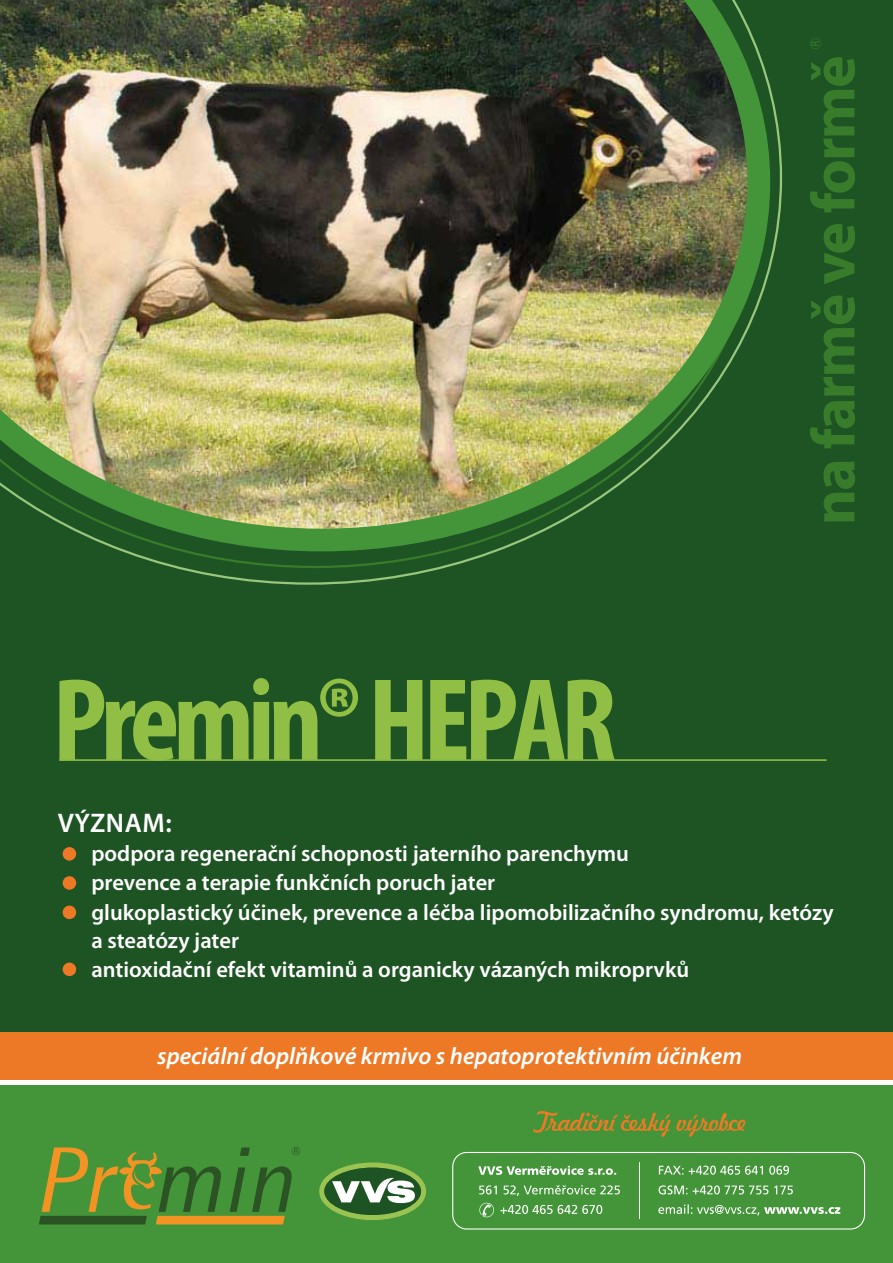
<style>
.page{position:relative;width:893px;height:1263px;background:#fff}
.page>*{position:absolute;margin:0;border:0;box-sizing:border-box;transform-origin:0 0}
.t1{font:700 condensed 118.5px "Myriad Pro";letter-spacing:-.05em;color:#91bf45}
.t2{font:600 27px "Myriad Pro";letter-spacing:.02em;color:#fff}
.t3{font:italic 600 24px "Myriad Pro";color:#fff}
.t4{font:600 22.5px/29px "Myriad Pro";color:#fff}
</style>
<div class="page">
<div style="left:0;top:0;width:893px;height:1032px;background:#1e5324"></div>
<img style="left:0;top:0;width:770px;height:551px">
<div style="left:0;top:1032px;width:893px;height:48px;background:#ed7926"></div>
<svg style="left:63px;top:847px;width:13px;height:14px"></svg>
<svg style="left:63px;top:876px;width:13px;height:14px"></svg>
<svg style="left:63px;top:905px;width:13px;height:14px"></svg>
<svg style="left:63px;top:962px;width:13px;height:14px"></svg>
<hr style="left:59px;top:759px;width:768px;height:2px;background:#91bf45">
<svg style="left:823px;top:461px;width:32px;height:61px"></svg>
<svg style="left:810px;top:295px;width:45px;height:153px"></svg>
<svg style="left:824px;top:224px;width:31px;height:60px"></svg>
<svg style="left:810px;top:57px;width:45px;height:155px"></svg>
<svg style="left:810px;top:38px;width:11px;height:11px"></svg>
<div style="left:0;top:1085px;width:893px;height:178px;background:#44953a"></div>
<svg style="left:533px;top:1111px;width:212px;height:26px"></svg>
<svg style="left:319px;top:1152px;width:546px;height:78px"></svg>
<svg style="left:39px;top:1146px;width:261px;height:79px"></svg>
<p class="t1" style="left:53px;top:646px;width:565px">Premin® HEPAR</p>
<p class="t2" style="left:58px;top:806px;width:116px">VÝZNAM:</p>
<p class="t4" style="left:91px;top:838px;width:744px">podpora regenerační schopnosti jaterního parenchymu<br>prevence a terapie funkčních poruch jater<br>glukoplastický účinek, prevence a léčba lipomobilizačního syndromu, ketózy a steatózy jater<br>antioxidační efekt vitaminů a organicky vázaných mikroprvků</p>
<p class="t3" style="left:157px;top:1041px;width:586px">speciální doplňkové krmivo s hepatoprotektivním účinkem</p>
</div>
